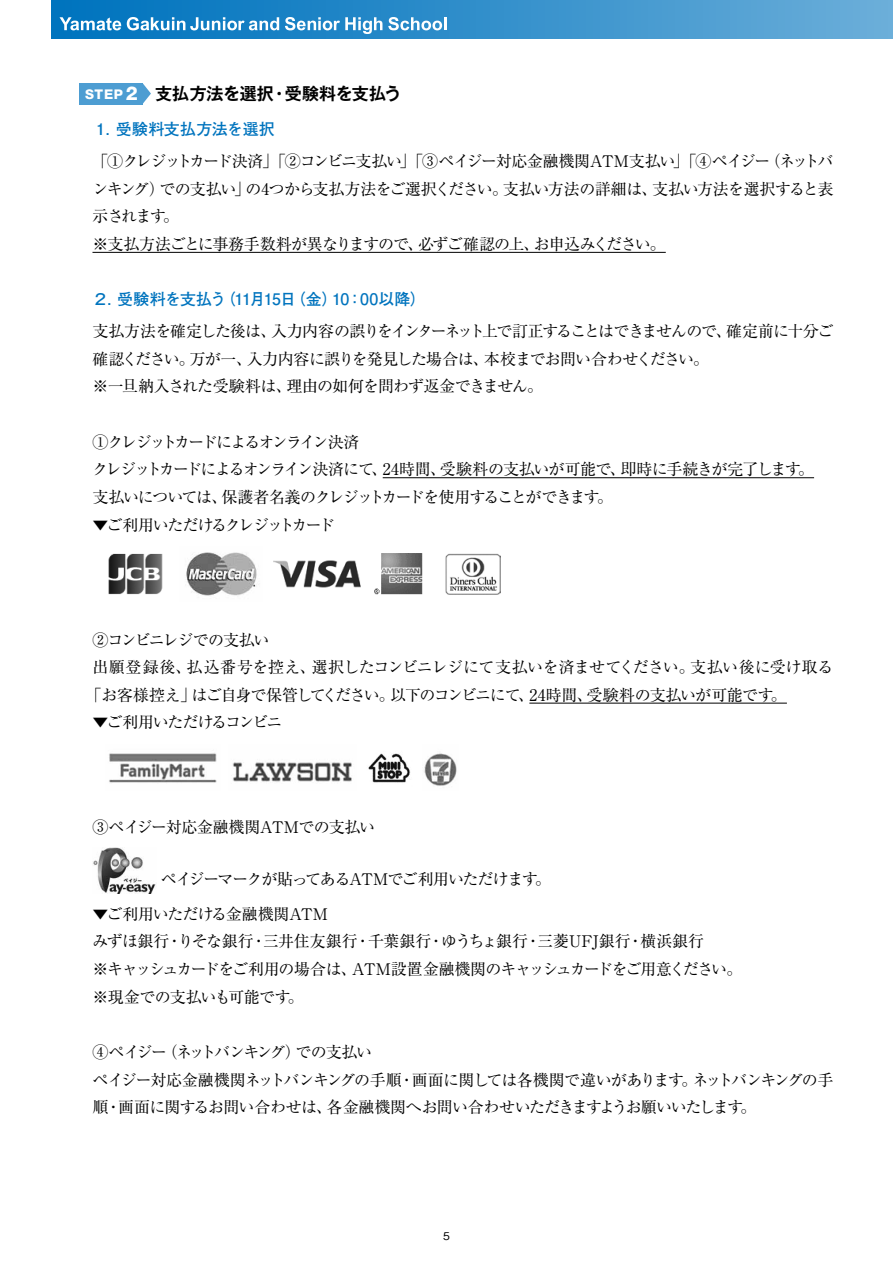
<style>
.page{position:relative;width:893px;height:1263px;background:#fff}
.page>*{position:absolute;margin:0;border:0;box-sizing:border-box;transform-origin:0 0}
.t1{font:700 16.95px "Gothic MB101 Pr 6 N De";letter-spacing:-.005em;color:#000}
.t2{font:15.9px/27.6px "Ryumin Pr 6 N";letter-spacing:-.06em;color:#000}
.t3{font:15.9px/27.6px "Ryumin Pr 6 N";letter-spacing:-.04em;color:#000}
.t4{font:15.9px/27.6px "Ryumin Pr 6 N";letter-spacing:-.085em;color:#000}
.t5{font:15.9px "Ryumin Pr 6 N";letter-spacing:-.015em;color:#000}
.t6{font:700 15.9px "Futo Go B101 Pr 6 N";letter-spacing:-.025em;color:#0074be}
.t7{font:15.9px "Ryumin Pr 6 N";letter-spacing:-.035em;color:#000}
.t8{font:15.9px "Ryumin Pr 6 N";letter-spacing:-.1em;color:#000}
.t9{font:15.9px "Ryumin Pr 6 N";letter-spacing:-.095em;color:#000}
.t10{font:700 15.9px "Futo Go B101 Pr 6 N";letter-spacing:.015em;color:#0074be}
.t11{font:800 13.35px "Helvetica Neue";color:#fff}
.t12{font:500 10.65px "Gothic BBB Pr 6 N";color:#000}
.s1{font-size:19.2px}
</style>
<div class="page">
<div style="left:51px;top:0;width:842px;height:38px;background:linear-gradient(to right,#0072bd,#69add9)"></div>
<svg style="left:60px;top:17px;width:61px;height:13px"></svg>
<svg style="left:127px;top:17px;width:152px;height:13px"></svg>
<svg style="left:285px;top:17px;width:97px;height:17px"></svg>
<svg style="left:388px;top:17px;width:59px;height:13px"></svg>
<hr style="left:92px;top:252px;width:574px;height:1px;background:#000">
<hr style="left:383px;top:477px;width:431px;height:1px;background:#000">
<hr style="left:529px;top:703px;width:258px;height:1px;background:#000">
<img style="left:273px;top:560px;width:88px;height:28px">
<img style="left:186px;top:552px;width:71px;height:44px">
<img style="left:108px;top:553px;width:55px;height:42px">
<img style="left:445px;top:553px;width:56px;height:42px">
<img style="left:375px;top:554px;width:48px;height:40px">
<img style="left:368px;top:753px;width:43px;height:30px">
<img style="left:109px;top:753px;width:108px;height:30px">
<img style="left:424px;top:753px;width:33px;height:33px">
<img style="left:232px;top:762px;width:120px;height:20px">
<img style="left:93px;top:847px;width:63px;height:46px">
<div style="left:79px;top:83px;width:63px;height:21px;background:#4d9dd2"></div>
<svg style="left:142px;top:83px;width:9px;height:21px"></svg>
<p class="t1" style="left:155px;top:79px;width:247px">支払方法を選択・受験料を支払う</p>
<p class="t10" style="left:92px;top:116px;width:184px">１．受験料支払方法を選択</p>
<p class="t2" style="left:92px;top:147px;width:742px">「①クレジットカード決済」「②コンビニ支払い」「③ペイジー対応金融機関ATM支払い」「④ペイジー（ネットバンキング）での支払い」の4つから支払方法をご選択ください。支払い方法の詳細は、支払い方法を選択すると表示されます。<br>※支払方法ごとに事務手数料が異なりますので、必ずご確認の上、お申込みください。</p>
<p class="t6" style="left:92px;top:287px;width:335px">２．受験料を支払う（11月15日（金）10：00以降）</p>
<p class="t2" style="left:92px;top:317px;width:742px">支払方法を確定した後は、⼊⼒ 内容の誤りをインターネット上で訂正することはできませんので、確定前に十分ご確認ください。万が一、⼊⼒ 内容に誤りを発見した場合は、本校までお問い合わせください。<br>※一旦納⼊された受験料は、理由の如何を問わず返金できません。</p>
<p class="t4" style="left:92px;top:427px;width:723px">①クレジットカードによるオンライン決済<br>クレジットカードによるオンライン決済にて、24時間、受験料の支払いが可能で、即時に手続きが完了します。支払いについては、保護者名義のクレジットカードを使用することができます。</p>
<p class="t8" style="left:92px;top:512px;width:244px">▼ご利用いただけるクレジットカード</p>
<p class="t11" style="left:85px;top:86px;width:54px">STEP <span class="s1">2</span></p>
<p class="t2" style="left:92px;top:625px;width:178px">②コンビニレジでの支払い</p>
<p class="t5" style="left:92px;top:655px;width:742px">出願登録後、払込番号を控え、選択したコンビニレジにて支払いを済ませてください。支払い後に受け取る</p>
<p class="t2" style="left:86px;top:680px;width:703px">「お客様控え」はご自身で保管してください。以下のコンビニにて、24時間、受験料の支払いが可能です。</p>
<p class="t9" style="left:92px;top:710px;width:191px">▼ご利用いただけるコンビニ</p>
<p class="t7" style="left:92px;top:814px;width:284px">③ペイジー対応金融機関ATMでの支払い</p>
<p class="t2" style="left:161px;top:865px;width:392px">ペイジーマークが貼ってあるATMでご利用いただけます。</p>
<p class="t3" style="left:92px;top:899px;width:651px">▼ご利用いただける金融機関ATM<br>みずほ銀行・りそな銀行・三井住友銀行・千葉銀行・ゆうちょ銀行・三菱UFJ銀行・横浜銀行<br>※キャッシュカードをご利用の場合は、ATM設置金融機関のキャッシュカードをご用意ください。※現金での支払いも可能です。</p>
<p class="t2" style="left:92px;top:1037px;width:742px">④ペイジー（ネットバンキング）での支払い<br>ペイジー対応金融機関ネットバンキングの手順・画面に関しては各機関で違いがあります。ネットバンキングの手順・画面に関するお問い合わせは、各金融機関へお問い合わせいただきますようお願いいたします。</p>
<p class="t12" style="left:443px;top:1228px;width:8px">5</p>
</div>
